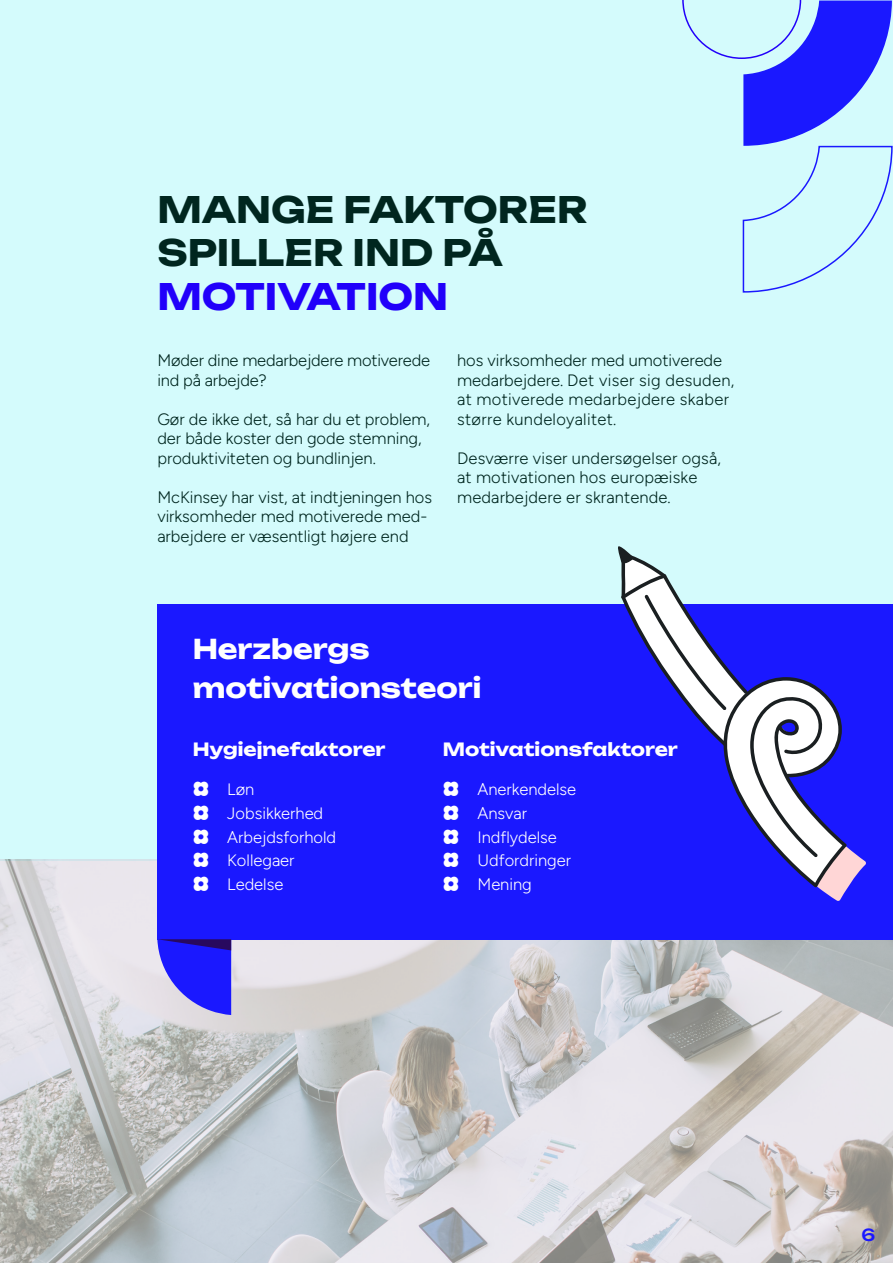
<style>
.page{position:relative;width:893px;height:1263px;background:#fff}
.page>*{position:absolute;margin:0;border:0;box-sizing:border-box;transform-origin:0 0}
.t1{font:700 36px/43.5px "Unbounded";color:#00261f}
.t2{font:700 36px "Unbounded";color:#2100fa}
.t3{font:700 27px/39px "Unbounded";color:#fff}
.t4{font:700 18px "Unbounded";letter-spacing:-.005em;color:#fff}
.t5{font:300 16.5px/19.5px "Figtree";color:#00261f}
.t6{font:300 16.5px/19.5px "Figtree";letter-spacing:.02em;color:#00261f}
.t7{font:300 16.5px/23.7px "Figtree";color:#fff}
.t8{font:500 16.5px "Unbounded";color:#1a17ff}
</style>
<div class="page">
<div style="left:0;top:0;width:893px;height:860px;background:#d4fbfc"></div>
<img style="left:0;top:859px;width:893px;height:404px">
<div style="left:157px;top:604px;width:736px;height:335px;background:#1a18ff"></div>
<svg style="left:157px;top:939px;width:74px;height:76px"></svg>
<svg style="left:682px;top:0;width:211px;height:293px"></svg>
<svg style="left:618px;top:546px;width:248px;height:355px"></svg>
<h1 class="t1" style="left:157px;top:185px;width:432px">MANGE FAKTORER<br>SPILLER IND PÅ</h1>
<h1 class="t2" style="left:157px;top:266px;width:292px">MOTIVATION</h1>
<p class="t5" style="left:157px;top:351px;width:274px">Møder dine medarbejdere motiverede ind på arbejde?</p>
<p class="t5" style="left:157px;top:409px;width:274px">Gør de ikke det, så har du et problem, der både koster den gode stemning, produktiviteten og bundlinjen.</p>
<p class="t5" style="left:157px;top:487px;width:276px">McKinsey har vist, at indtjeningen hos virksomheder med motiverede med&shy;arbejdere er væsentligt højere end</p>
<p class="t6" style="left:457px;top:351px;width:279px">hos virksomheder med umotiverede medarbejdere. Det viser sig desuden, at motiverede medarbejdere skaber større kundeloyalitet.</p>
<p class="t5" style="left:457px;top:448px;width:265px">Desværre viser undersøgelser også, at motivationen hos europæiske medarbejdere er skrantende.</p>
<h2 class="t3" style="left:193px;top:627px;width:290px">Herzbergs motivationsteori</h2>
<p class="t4" style="left:193px;top:734px;width:194px">Hygiejnefaktorer</p>
<p class="t7" style="left:193px;top:777px;width:145px">✿ Løn<br>✿ Jobsikkerhed ✿ Arbejdsforhold ✿ Kollegaer<br>✿ Ledelse</p>
<p class="t4" style="left:443px;top:734px;width:236px">Motivationsfaktorer</p>
<p class="t7" style="left:443px;top:777px;width:135px">✿ Anerkendelse ✿ Ansvar<br>✿ Indflydelse ✿ Udfordringer ✿ Mening</p>
<p class="t8" style="left:861px;top:1221px;width:15px">6</p>
</div>
